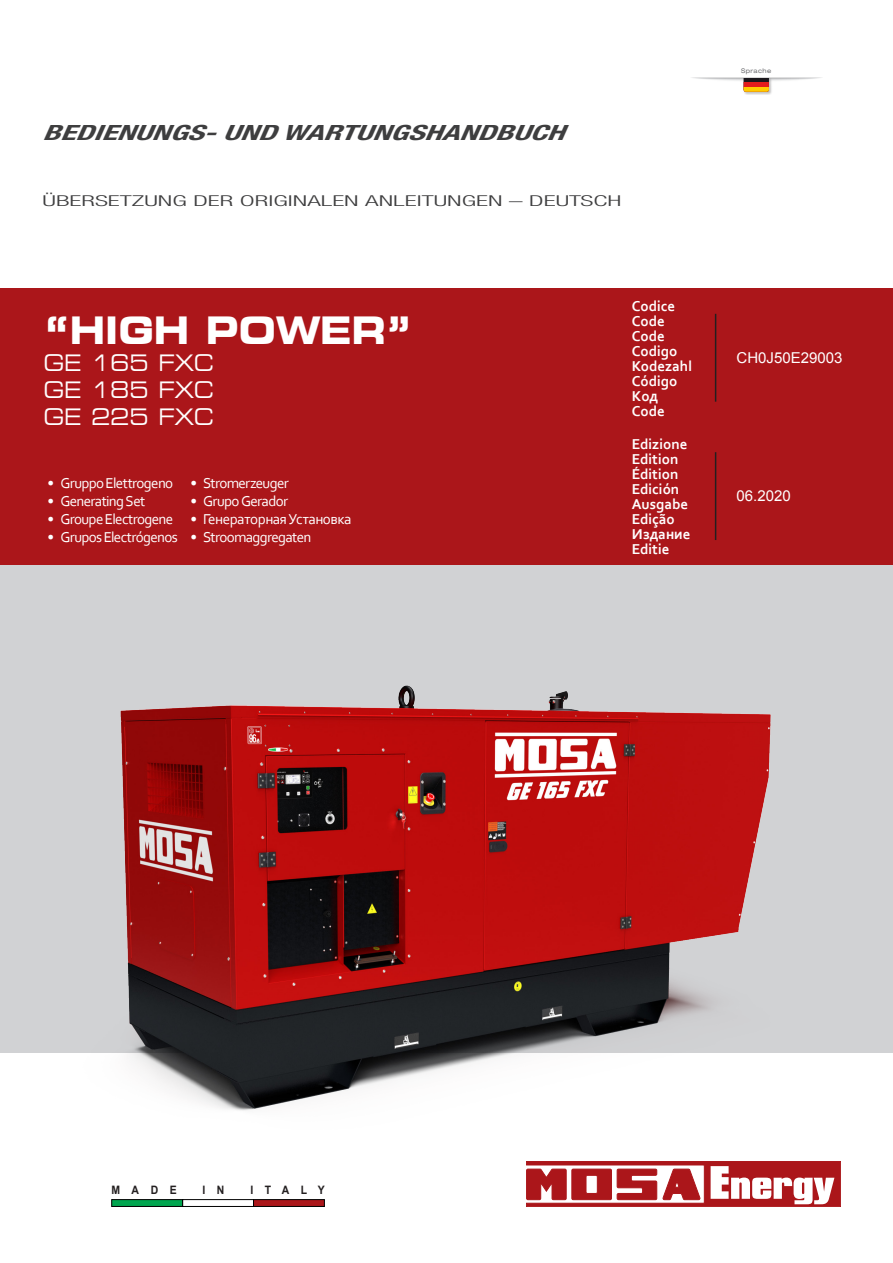
<style>
.page{position:relative;width:893px;height:1263px;background:#fff}
.page>*{position:absolute;margin:0;border:0;box-sizing:border-box;transform-origin:0 0}
.t1{font:700 expanded 37.5px "Square 721 BT";color:#fff;scale:.9 1}
.t2{font:expanded 22.5px/27px "Square 721 BT";color:#fff;text-align:justify;scale:.9 1}
.Stile_Manuale_Uso_e{font:italic 700 condensed 21px "Helvetica Neue LTW1 G";color:#3e3e3f;scale:1.5 1}
.t3{font:15px "Corbel";letter-spacing:-.045em;color:#fff}
.t4{font:700 15px/15px "Corbel";color:#fff}
.Stile_Lingua{font:300 condensed 15px "Helvetica Neue LTW1 G";color:#3e3e3f;scale:1.8 1}
.t5{font:15px "Arial";color:#fff}
.t6{font:700 11.55px "Arial";letter-spacing:1.1em;color:#231f20;scale:.9 1}
.t7{font:expanded 6.3px "Helvetica Neue LT Std";letter-spacing:.06em;color:#6c6d70}
</style>
<div class="page">
<div style="left:0;top:288px;width:893px;height:278px;background:#ab161a"></div>
<div style="left:0;top:565px;width:893px;height:487px;background:#d1d2d4"></div>
<div style="left:253px;top:1199px;width:72px;height:8px;background:#ab161a;border:1px solid #000"></div>
<div style="left:182px;top:1199px;width:72px;height:8px;background:#fff;border:1px solid #000"></div>
<div style="left:111px;top:1199px;width:72px;height:8px;background:#00a54f;border:1px solid #000"></div>
<svg style="left:526px;top:1161px;width:315px;height:46px"></svg>
<hr style="left:715px;top:314px;width:1px;height:88px;background:#231f20">
<hr style="left:715px;top:452px;width:1px;height:88px;background:#231f20">
<img style="left:66px;top:685px;width:761px;height:426px">
<div style="left:743px;top:77px;width:29px;height:18px;background:#231f20;opacity:.27"></div>
<svg style="left:744px;top:78px;width:25px;height:9px"></svg>
<div style="left:744px;top:87px;width:25px;height:5px;background:#fc0"></div>
<p class="Stile_Manuale_Uso_e" style="left:43px;top:120px;width:357px">BEDIENUNGS-UNDWARTUNGSHANDBUCH</p>
<p class="Stile_Lingua" style="left:43px;top:192px;width:323px">ÜBERSETZUNG DER ORIGINALEN ANLEITUNGEN – DEUTSCH</p>
<h1 class="t1" style="left:43px;top:308px;width:412px">“HIGH POWER”</h1>
<h2 class="t2" style="left:43px;top:350px;width:191px">GE 165 FXC GE 185 FXC GE 225 FXC</h2>
<p class="t3" style="left:48px;top:474px;width:127px">• Gruppo Elettrogeno</p>
<p class="t3" style="left:48px;top:492px;width:99px">• Generating Set</p>
<p class="t3" style="left:48px;top:510px;width:127px">• Groupe Electrogene</p>
<p class="t3" style="left:48px;top:528px;width:132px">• Grupos Electrógenos</p>
<p class="t3" style="left:190px;top:474px;width:100px">• Stromerzeuger</p>
<p class="t3" style="left:190px;top:492px;width:99px">• Grupo Gerador</p>
<p class="t3" style="left:190px;top:510px;width:162px">• Генераторная Установка</p>
<p class="t3" style="left:190px;top:528px;width:122px">• Stroomaggregaten</p>
<p class="t4" style="left:632px;top:298px;width:62px">Codice<br>Code<br>Code<br>Codigo<br>Kodezahl<br>Código<br>Код<br>Code</p>
<p class="t4" style="left:632px;top:437px;width:60px">Edizione<br>Edition<br>Édition<br>Edición<br>Ausgabe<br>Edição<br>Издание<br>Editie</p>
<p class="t7" style="left:741px;top:67px;width:31px">Sprache</p>
<p class="t5" style="left:736px;top:348px;width:107px">CH0J50E29003</p>
<p class="t5" style="left:736px;top:486px;width:56px">06.2020</p>
<p class="t6" style="left:111px;top:1182px;width:74px">MADE</p>
<p class="t6" style="left:203px;top:1182px;width:26px">I N</p>
<p class="t6" style="left:250px;top:1182px;width:84px">ITALY</p>
</div>
